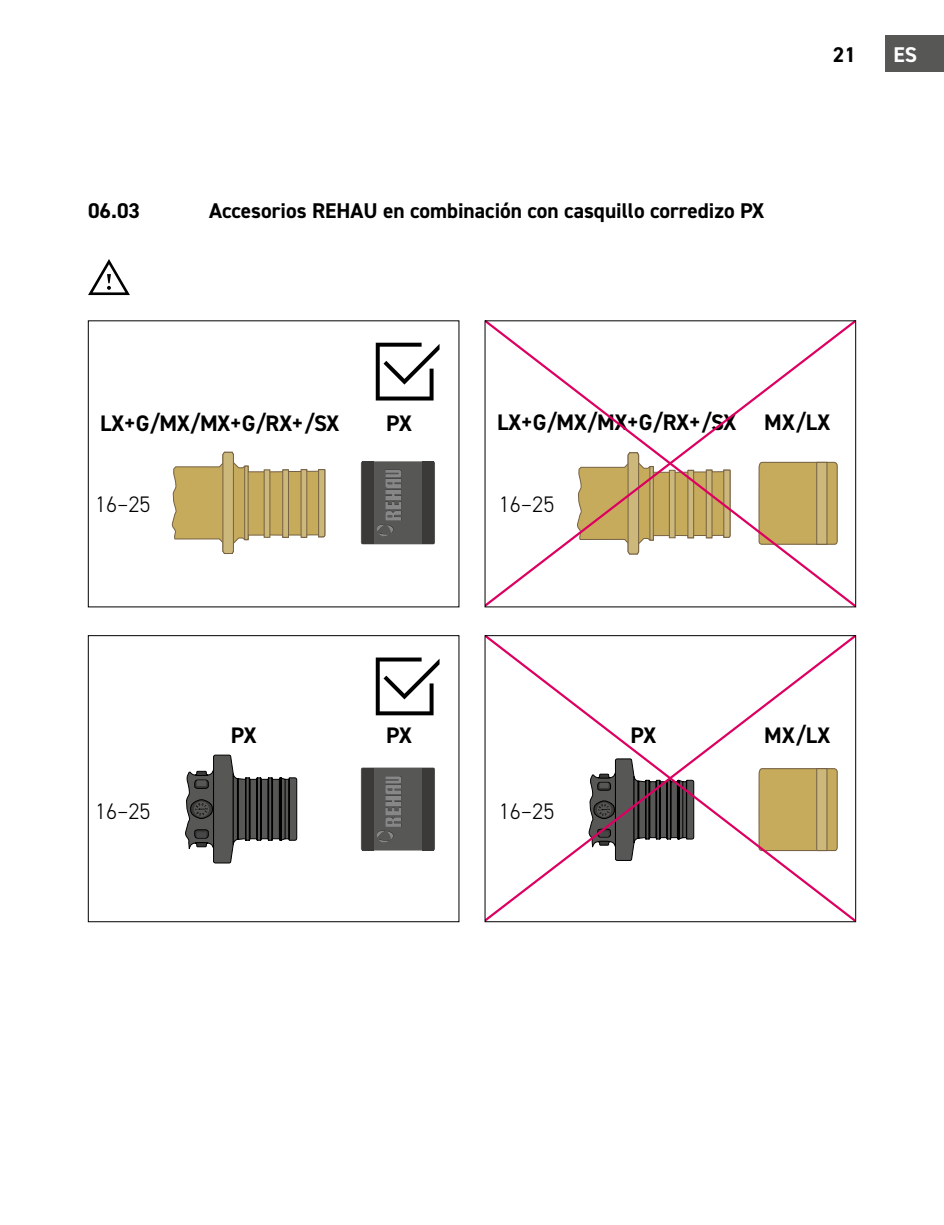
<style>
.page{position:relative;width:944px;height:1225px;background:#fff}
.page>*{position:absolute;margin:0;border:0;box-sizing:border-box;transform-origin:0 0}
.t1{font:700 22.5px "DIN2014";letter-spacing:-.02em;color:#000}
.t2{font:300 22.5px "DIN2014";color:#000}
.t3{font:700 21.38px "DIN2014";color:#000}
.t4{font:700 21.38px "DIN2014";color:#fff}
</style>
<div class="page">
<svg style="left:172px;top:452px;width:153px;height:102px"></svg>
<div style="left:361px;top:461px;width:74px;height:83px;background:#575755;border-radius:2px"></div>
<div style="left:362px;top:461px;width:12px;height:83px;background:#3b3a38"></div>
<div style="left:422px;top:461px;width:11px;height:83px;background:#3b3a38"></div>
<svg style="left:377px;top:470px;width:25px;height:66px"></svg>
<div style="left:361px;top:767px;width:74px;height:83px;background:#575755;border-radius:2px"></div>
<div style="left:362px;top:767px;width:12px;height:83px;background:#3b3a38"></div>
<div style="left:422px;top:767px;width:11px;height:83px;background:#3b3a38"></div>
<svg style="left:377px;top:776px;width:25px;height:66px"></svg>
<svg style="left:185px;top:755px;width:112px;height:108px"></svg>
<svg style="left:376px;top:343px;width:64px;height:57px"></svg>
<div style="left:88px;top:635px;width:371px;height:287px;border:1px solid #000"></div>
<svg style="left:376px;top:657px;width:64px;height:58px"></svg>
<svg style="left:487px;top:637px;width:367px;height:283px"></svg>
<div style="left:485px;top:635px;width:371px;height:287px;border:1px solid #000"></div>
<svg style="left:487px;top:322px;width:367px;height:283px"></svg>
<svg style="left:88px;top:259px;width:42px;height:36px"></svg>
<div style="left:885px;top:35px;width:59px;height:36px;background:#575756"></div>
<p class="t3" style="left:88px;top:197px;width:54px">06.03</p>
<p class="t3" style="left:209px;top:197px;width:557px">Accesorios REHAU en combinación con casquillo corredizo PX</p>
<p class="t3" style="left:833px;top:40px;width:25px">21</p>
<p class="t4" style="left:894px;top:40px;width:25px">ES</p>
<p class="t1" style="left:100px;top:408px;width:241px">LX+G/MX/MX+G/RX+/SX</p>
<p class="t1" style="left:386px;top:408px;width:27px">PX</p>
<p class="t1" style="left:497px;top:407px;width:335px">LX+G/MX/MX+G/RX+/SX MX/LX</p>
<p class="t2" style="left:95px;top:491px;width:57px">16–25</p>
<p class="t2" style="left:499px;top:490px;width:57px">16–25</p>
<p class="t1" style="left:231px;top:720px;width:27px">PX</p>
<p class="t1" style="left:386px;top:720px;width:27px">PX</p>
<p class="t1" style="left:631px;top:720px;width:27px">PX</p>
<p class="t1" style="left:764px;top:720px;width:68px">MX/LX</p>
<p class="t2" style="left:95px;top:797px;width:57px">16–25</p>
<p class="t2" style="left:499px;top:797px;width:57px">16–25</p>
</div>
